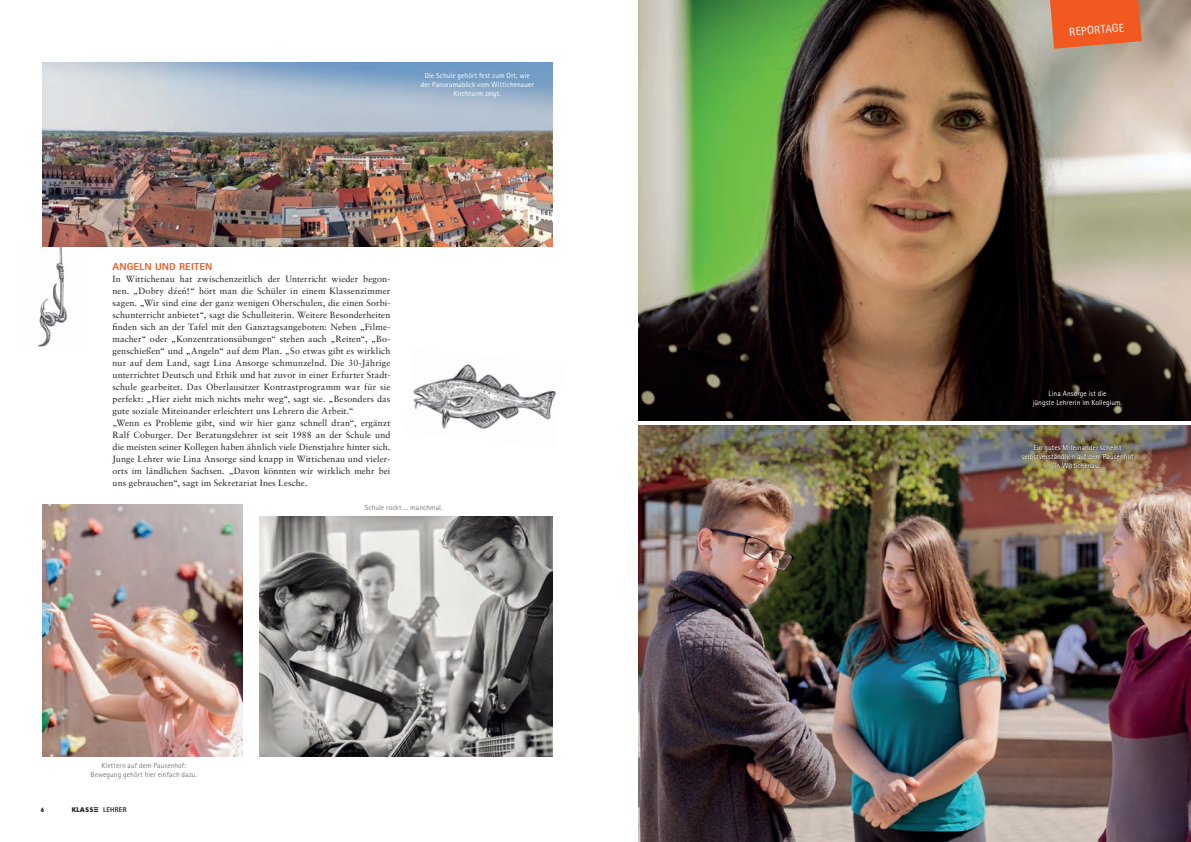
<style>
.page{position:relative;width:1191px;height:842px;background:#fff}
.page>*{position:absolute;margin:0;border:0;box-sizing:border-box;transform-origin:0 0}
.Frage{font:11.5px "Rotis Sans Serif";color:#fff}
.Fließtext{font:800 10.1px "Rotis Sans Serif";letter-spacing:.005em;color:#f15921;scale:1.09 1}
.Fließtext-2{font:9px/12px "Sabon CE";letter-spacing:.01em;color:#231f20;text-align:justify}
.Autor{font:7.4px/8.9px "Rotis Sans Serif";letter-spacing:.01em;color:#fff;text-align:center}
.Autor-2{font:7.4px/8.9px "Rotis Sans Serif";letter-spacing:.01em;color:#76787b;text-align:center}
.t1{font:6.7px "KLASSE Font";color:#231f20}
.t2{font:800 condensed 5.7px "Futura";color:#231f20}
.s1{font-family:"Rotis Sans Serif";font-weight:800;font-size:7px}
</style>
<div class="page">
<img style="left:38px;top:243px;width:47px;height:104px">
<img style="left:638px;top:540px;width:553px;height:302px">
<img style="left:43px;top:62px;width:510px;height:184px">
<img style="left:260px;top:516px;width:293px;height:241px">
<img style="left:43px;top:504px;width:200px;height:253px">
<img style="left:638px;top:0;width:553px;height:420px">
<img style="left:413px;top:364px;width:143px;height:65px">
<svg style="left:1050px;top:0;width:92px;height:49px;background:#e8622f"></svg>
<img style="left:638px;top:426px;width:553px;height:114px">
<img style="left:1020px;top:444px;width:115px;height:25px">
<p class="Autor" style="left:421px;top:71px;width:115px">Die Schule gehört fest zum Ort, wie der Panoramablick vom Wittichenauer<br>Kirchturm zeigt.</p>
<p class="Fließtext" style="left:112px;top:260px;width:93px">ANGELN UND REITEN</p>
<p class="Fließtext-2" style="left:112px;top:273px;width:279px">In Wittichenau hat zwischenzeitlich der Unterricht wieder begon&shy;nen. „Dobry dźeń!“ hört man die Schüler in einem Klassenzimmer sagen. „Wir sind eine der ganz wenigen Oberschulen, die einen Sorbi&shy;schunterricht anbietet“, sagt die Schulleiterin. Weitere Besonderheiten finden sich an der Tafel mit den Ganztagsangeboten: Neben „Filme&shy;macher“ oder „Konzentrationsübungen“ stehen auch „Reiten“, „Bo&shy;genschießen“ und „Angeln“ auf dem Plan. „So etwas gibt es wirklich nur auf dem Land, sagt Lina Ansorge schmunzelnd. Die 30-Jährige unterrichtet Deutsch und Ethik und hat zuvor in einer Erfurter Stadt&shy;schule gearbeitet. Das Oberlausitzer Kontrastprogramm war für sie perfekt: „Hier zieht mich nichts mehr weg“, sagt sie. „Besonders das gute soziale Miteinander erleichtert uns Lehrern die Arbeit.“</p>
<p class="Fließtext-2" style="left:112px;top:417px;width:279px">„Wenn es Probleme gibt, sind wir hier ganz schnell dran“, ergänzt Ralf Coburger. Der Beratungslehrer ist seit 1988 an der Schule und die meisten seiner Kollegen haben ähnlich viele Dienstjahre hinter sich.<br>Junge Lehrer wie Lina Ansorge sind knapp in Wittichenau und vieler&shy;orts im ländlichen Sachsen. „Davon könnten wir wirklich mehr bei uns gebrauchen“, sagt im Sekretariat Ines Lesche.</p>
<p class="Autor-2" style="left:91px;top:761px;width:108px">Klettern auf dem Pausenhof:<br>Bewegung gehört hier einfach dazu.</p>
<p class="t2" style="left:41px;top:806px;width:5px">6</p>
<p class="t1" style="left:72px;top:807px;width:56px">KLASSE <span class="s1">LEHRER</span></p>
<p class="Autor-2" style="left:365px;top:503px;width:79px">Schule rockt ... manchmal.</p>
<p class="Frage" style="left:1068px;top:25px;width:57px;rotate:-5deg">REPORTAGE</p>
<p class="Autor" style="left:1032px;top:389px;width:91px">Lina Ansorge ist die<br>jüngste Lehrerin im Kollegium.</p>
<p class="Autor" style="left:1021px;top:443px;width:114px">Ein gutes Miteinander scheint selbstverständlich auf dem Pausenhof in Wittichenau.</p>
</div>
